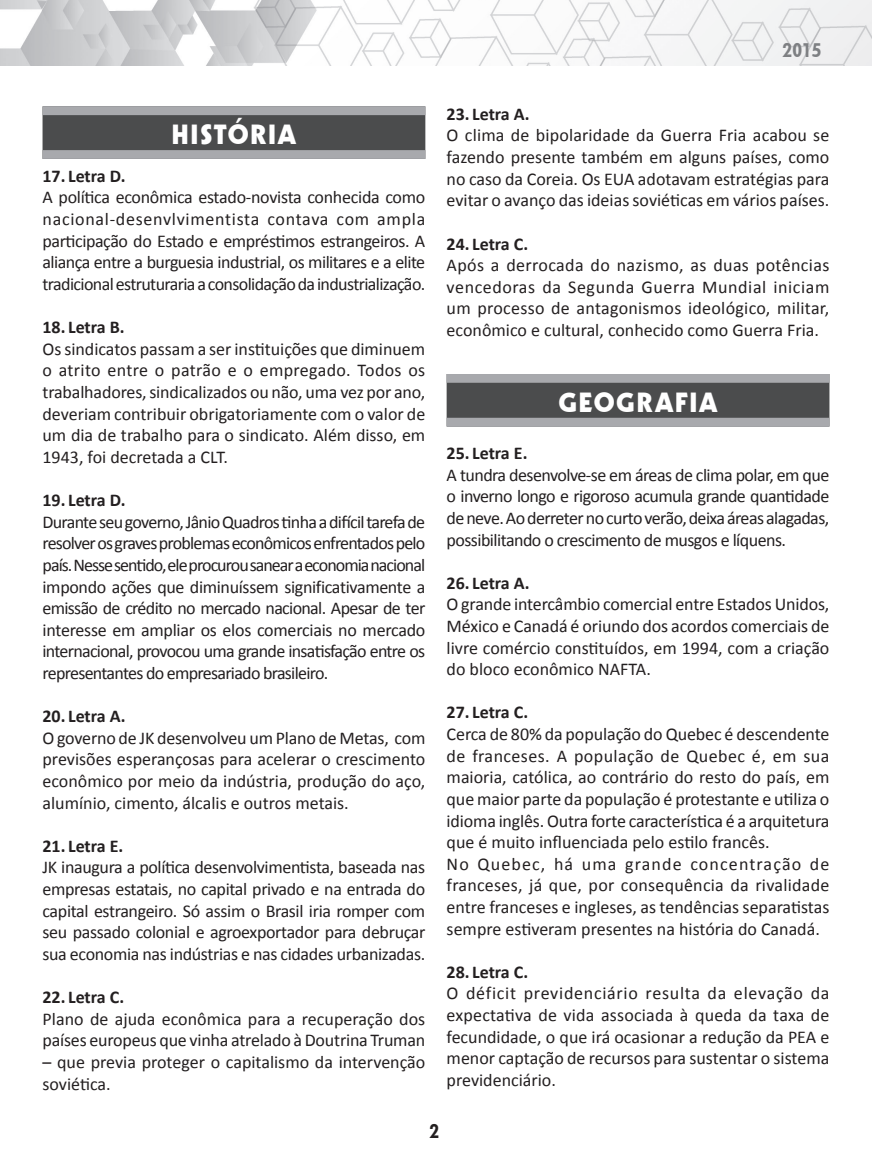
<style>
.page{position:relative;width:872px;height:1170px;background:#fff}
.page>*{position:absolute;margin:0;border:0;box-sizing:border-box;transform-origin:0 0}
.t1{font:27px "Geometric 231 BT Heavy C";letter-spacing:.055em;color:#fff}
.t2{font:18px/21.6px "Calibri";color:#231f20;text-align:justify}
.t3{font:700 18px "Calibri";color:#231f20}
.t4{font:800 condensed 18px "Geometric 212 BT";color:#7e8083}
.t5{font:800 condensed 18px "Geometric 212 BT";color:#231f20}
</style>
<div class="page">
<img style="left:0;top:0;width:872px;height:66px">
<div style="left:43px;top:106px;width:382px;height:53px;background:#4b4c4d"></div>
<div style="left:43px;top:106px;width:382px;height:9px;background:#a8a9ad"></div>
<div style="left:43px;top:150px;width:382px;height:9px;background:#a8a9ad"></div>
<div style="left:446px;top:374px;width:383px;height:52px;background:#4b4c4d"></div>
<div style="left:446px;top:374px;width:383px;height:9px;background:#a8a9ad"></div>
<div style="left:446px;top:418px;width:383px;height:8px;background:#a8a9ad"></div>
<p class="t4" style="left:782px;top:39px;width:41px">2015</p>
<h1 class="t1" style="left:171px;top:118px;width:127px">HISTÓRIA</h1>
<p class="t3" style="left:43px;top:164px;width:85px">17. Letra D.</p>
<p class="t2" style="left:43px;top:187px;width:384px">A política econômica estado-novista conhecida como nacional-desenvlvimentista contava com ampla participação do Estado e empréstimos estrangeiros. A aliança entre a burguesia industrial, os militares e a elite tradicional estruturaria a consolidação da industrialização.</p>
<p class="t3" style="left:43px;top:315px;width:84px">18. Letra B.</p>
<p class="t2" style="left:43px;top:338px;width:384px">Os sindicatos passam a ser instituições que diminuem o atrito entre o patrão e o empregado. Todos os trabalhadores, sindicalizados ou não, uma vez por ano, deveriam contribuir obrigatoriamente com o valor de um dia de trabalho para o sindicato. Além disso, em 1943, foi decretada a CLT.</p>
<p class="t3" style="left:43px;top:488px;width:85px">19. Letra D.</p>
<p class="t2" style="left:43px;top:511px;width:384px">Durante seu governo, Jânio Quadros tinha a difícil tarefa de resolver os graves problemas econômicos enfrentados pelo país. Nesse sentido, ele procurou sanear a economia nacional impondo ações que diminuíssem significativamente a emissão de crédito no mercado nacional. Apesar de ter interesse em ampliar os elos comerciais no mercado internacional, provocou uma grande insatisfação entre os representantes do empresariado brasileiro.</p>
<p class="t3" style="left:43px;top:704px;width:85px">20. Letra A.</p>
<p class="t2" style="left:43px;top:727px;width:384px">O governo de JK desenvolveu um Plano de Metas, com previsões esperançosas para acelerar o crescimento econômico por meio da indústria, produção do aço, alumínio, cimento, álcalis e outros metais.</p>
<p class="t3" style="left:43px;top:834px;width:82px">21. Letra E.</p>
<p class="t2" style="left:43px;top:856px;width:384px">JK inaugura a política desenvolvimentista, baseada nas empresas estatais, no capital privado e na entrada do capital estrangeiro. Só assim o Brasil iria romper com seu passado colonial e agroexportador para debruçar sua economia nas indústrias e nas cidades urbanizadas.</p>
<p class="t3" style="left:43px;top:985px;width:83px">22. Letra C.</p>
<p class="t2" style="left:43px;top:1007px;width:384px">Plano de ajuda econômica para a recuperação dos países europeus que vinha atrelado à Doutrina Truman</p>
<p class="t2" style="left:43px;top:1051px;width:384px">– que previa proteger o capitalismo da intervenção soviética.</p>
<p class="t3" style="left:446px;top:102px;width:85px">23. Letra A.</p>
<p class="t2" style="left:446px;top:125px;width:384px">O clima de bipolaridade da Guerra Fria acabou se fazendo presente também em alguns países, como no caso da Coreia. Os EUA adotavam estratégias para evitar o avanço das ideias soviéticas em vários países.</p>
<p class="t3" style="left:446px;top:232px;width:83px">24. Letra C.</p>
<p class="t2" style="left:446px;top:254px;width:384px">Após a derrocada do nazismo, as duas potências vencedoras da Segunda Guerra Mundial iniciam um processo de antagonismos ideológico, militar, econômico e cultural, conhecido como Guerra Fria.</p>
<h1 class="t1" style="left:558px;top:385px;width:161px">GEOGRAFIA</h1>
<p class="t3" style="left:446px;top:441px;width:82px">25. Letra E.</p>
<p class="t2" style="left:446px;top:464px;width:384px">A tundra desenvolve-se em áreas de clima polar, em que o inverno longo e rigoroso acumula grande quantidade de neve. Ao derreter no curto verão, deixa áreas alagadas, possibilitando o crescimento de musgos e líquens.</p>
<p class="t3" style="left:446px;top:571px;width:85px">26. Letra A.</p>
<p class="t2" style="left:446px;top:593px;width:384px">O grande intercâmbio comercial entre Estados Unidos, México e Canadá é oriundo dos acordos comerciais de livre comércio constituídos, em 1994, com a criação do bloco econômico NAFTA.</p>
<p class="t3" style="left:446px;top:701px;width:83px">27. Letra C.</p>
<p class="t2" style="left:446px;top:723px;width:384px;text-align:left">Cerca de 80% da população do Quebec é descendente de franceses. A população de Quebec é, em sua maioria, católica, ao contrário do resto do país, em que maior parte da população é protestante e utiliza o idioma inglês. Outra forte característica é a arquitetura que é muito influenciada pelo estilo francês.<br>No Quebec, há uma grande concentração de franceses, já que, por consequência da rivalidade entre franceses e ingleses, as tendências separatistas sempre estiveram presentes na história do Canadá.</p>
<p class="t3" style="left:446px;top:960px;width:83px">28. Letra C.</p>
<p class="t2" style="left:446px;top:982px;width:384px">O déficit previdenciário resulta da elevação da expectativa de vida associada à queda da taxa de fecundidade, o que irá ocasionar a redução da PEA e menor captação de recursos para sustentar o sistema previdenciário.</p>
<p class="t5" style="left:429px;top:1120px;width:11px">2</p>
</div>
